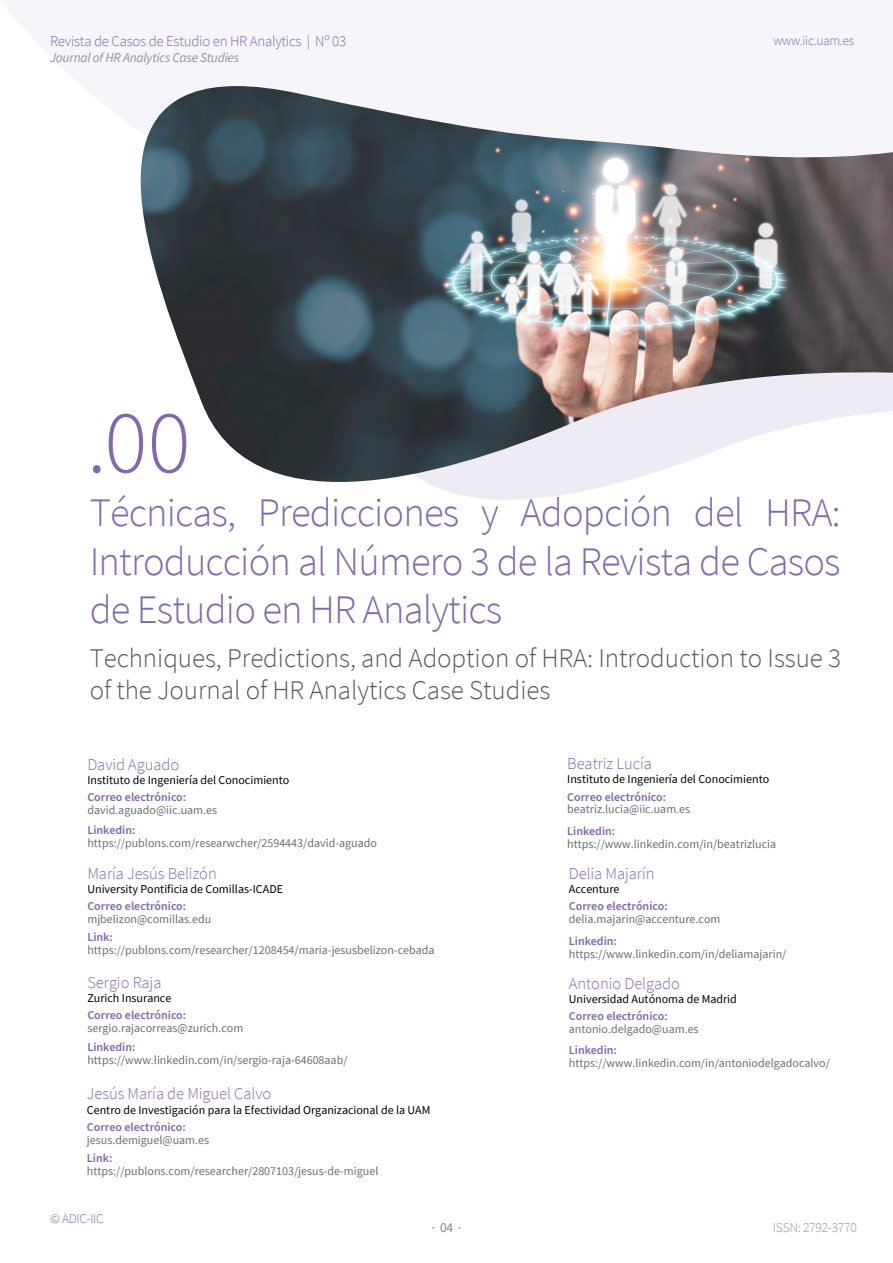
<style>
.page{position:relative;width:893px;height:1263px;background:#fff}
.page>*{position:absolute;margin:0;border:0;box-sizing:border-box;transform-origin:0 0}
.t1{font:300 90px "Source Sans Pro";color:#8169ae}
.t2{font:300 40.5px/48.6px "Source Sans Pro";letter-spacing:-.02em;color:#8169ae;text-align:justify}
.t3{font:300 27px/32.4px "Source Sans Pro";letter-spacing:-.005em;color:#57585a}
.t4{font:300 16.5px "Source Sans Pro";letter-spacing:-.005em;color:#8169ae}
.t5{font:300 14.85px "Source Sans Pro";letter-spacing:-.02em;color:#8169ae}
.t6{font:300 13.5px "Source Sans Pro";letter-spacing:-.02em;color:#949696}
.t7{font:13.5px "Source Sans Pro";color:#828687}
.t8{font:italic 13.35px "Source Sans Pro";letter-spacing:-.02em;color:#949696}
.t9{font:300 13.35px "Source Sans Pro";letter-spacing:-.025em;color:#8169ae}
.t10{font:12px "Source Sans Pro";color:#6c6d70}
.t11{font:12px "Source Sans Pro";color:#000001}
.t12{font:600 12px "Source Sans Pro";color:#8169ae}
</style>
<div class="page">
<img style="left:141px;top:86px;width:752px;height:414px">
<p class="t5" style="left:50px;top:32px;width:298px">Revista de Casos de Estudio en HR Analytics | Nº 03</p>
<p class="t8" style="left:50px;top:49px;width:191px">Journal of HR Analytics Case Studies</p>
<p class="t9" style="left:773px;top:32px;width:82px">www.iic.uam.es</p>
<h1 class="t1" style="left:87px;top:387px;width:105px">.00</h1>
<h2 class="t2" style="left:90px;top:488px;width:753px">Técnicas, Predicciones y Adopción del HRA:<br>Introducción al Número 3 de la Revista de Casos de Estudio en HR Analytics</h2>
<h3 class="t3" style="left:90px;top:642px;width:753px">Techniques, Predictions, and Adoption of HRA: Introduction to Issue 3 of the Journal of HR Analytics Case Studies</h3>
<h3 class="t4" style="left:87px;top:754px;width:93px">David Aguado</h3>
<p class="t12" style="left:87px;top:789px;width:100px">Correo electrónico:</p>
<p class="t10" style="left:87px;top:802px;width:131px">david.aguado@iic.uam.es</p>
<p class="t11" style="left:87px;top:772px;width:203px">Instituto de Ingeniería del Conocimiento</p>
<p class="t12" style="left:87px;top:822px;width:50px">Linkedin:</p>
<p class="t10" style="left:87px;top:835px;width:291px">https://publons.com/researwcher/2594443/david-aguado</p>
<h3 class="t4" style="left:87px;top:863px;width:131px">María Jesús Belizón</h3>
<p class="t12" style="left:87px;top:898px;width:100px">Correo electrónico:</p>
<p class="t10" style="left:87px;top:911px;width:126px">mjbelizon@comillas.edu</p>
<p class="t11" style="left:87px;top:881px;width:197px">University Pontificia de Comillas-ICADE</p>
<p class="t12" style="left:87px;top:929px;width:27px">Link:</p>
<p class="t10" style="left:87px;top:943px;width:349px">https://publons.com/researcher/1208454/maria-jesusbelizon-cebada</p>
<h3 class="t4" style="left:87px;top:972px;width:76px">Sergio Raja</h3>
<p class="t12" style="left:87px;top:1007px;width:100px">Correo electrónico:</p>
<p class="t10" style="left:87px;top:1020px;width:158px">sergio.rajacorreas@zurich.com</p>
<p class="t11" style="left:87px;top:990px;width:85px">Zurich Insurance</p>
<p class="t12" style="left:87px;top:1038px;width:50px">Linkedin:</p>
<p class="t10" style="left:87px;top:1052px;width:262px">https://www.linkedin.com/in/sergio-raja-64608aab/</p>
<h3 class="t4" style="left:87px;top:1084px;width:186px">Jesús María de Miguel Calvo</h3>
<p class="t12" style="left:87px;top:1119px;width:100px">Correo electrónico:</p>
<p class="t10" style="left:87px;top:1132px;width:124px">jesus.demiguel@uam.es</p>
<p class="t11" style="left:87px;top:1102px;width:345px">Centro de Investigación para la Efectividad Organizacional de la UAM</p>
<p class="t12" style="left:87px;top:1150px;width:27px">Link:</p>
<p class="t10" style="left:87px;top:1163px;width:293px">https://publons.com/researcher/2807103/jesus-de-miguel</p>
<p class="t9" style="left:50px;top:1211px;width:55px">© ADIC-IIC</p>
<p class="t7" style="left:432px;top:1218px;width:31px">· 04 ·</p>
<h3 class="t4" style="left:567px;top:754px;width:86px">Beatriz Lucía</h3>
<p class="t12" style="left:567px;top:788px;width:100px">Correo electrónico:</p>
<p class="t10" style="left:567px;top:802px;width:124px">beatriz.lucia@iic.uam.es</p>
<p class="t11" style="left:567px;top:772px;width:203px">Instituto de Ingeniería del Conocimiento</p>
<p class="t12" style="left:567px;top:823px;width:50px">Linkedin:</p>
<p class="t10" style="left:567px;top:836px;width:210px">https://www.linkedin.com/in/beatrizlucia</p>
<h3 class="t4" style="left:569px;top:863px;width:87px">Delia Majarín</h3>
<p class="t12" style="left:569px;top:898px;width:100px">Correo electrónico:</p>
<p class="t10" style="left:569px;top:912px;width:153px">delia.majarin@accenture.com</p>
<p class="t11" style="left:569px;top:882px;width:52px">Accenture</p>
<p class="t12" style="left:569px;top:933px;width:50px">Linkedin:</p>
<p class="t10" style="left:569px;top:946px;width:219px">https://www.linkedin.com/in/deliamajarin/</p>
<h3 class="t4" style="left:569px;top:973px;width:112px">Antonio Delgado</h3>
<p class="t12" style="left:569px;top:1008px;width:100px">Correo electrónico:</p>
<p class="t10" style="left:569px;top:1021px;width:131px">antonio.delgado@uam.es</p>
<p class="t11" style="left:569px;top:991px;width:170px">Universidad Autónoma de Madrid</p>
<p class="t12" style="left:569px;top:1042px;width:50px">Linkedin:</p>
<p class="t10" style="left:569px;top:1055px;width:263px">https://www.linkedin.com/in/antoniodelgadocalvo/</p>
<p class="t6" style="left:773px;top:1219px;width:85px">ISSN: 2792-3770</p>
</div>
